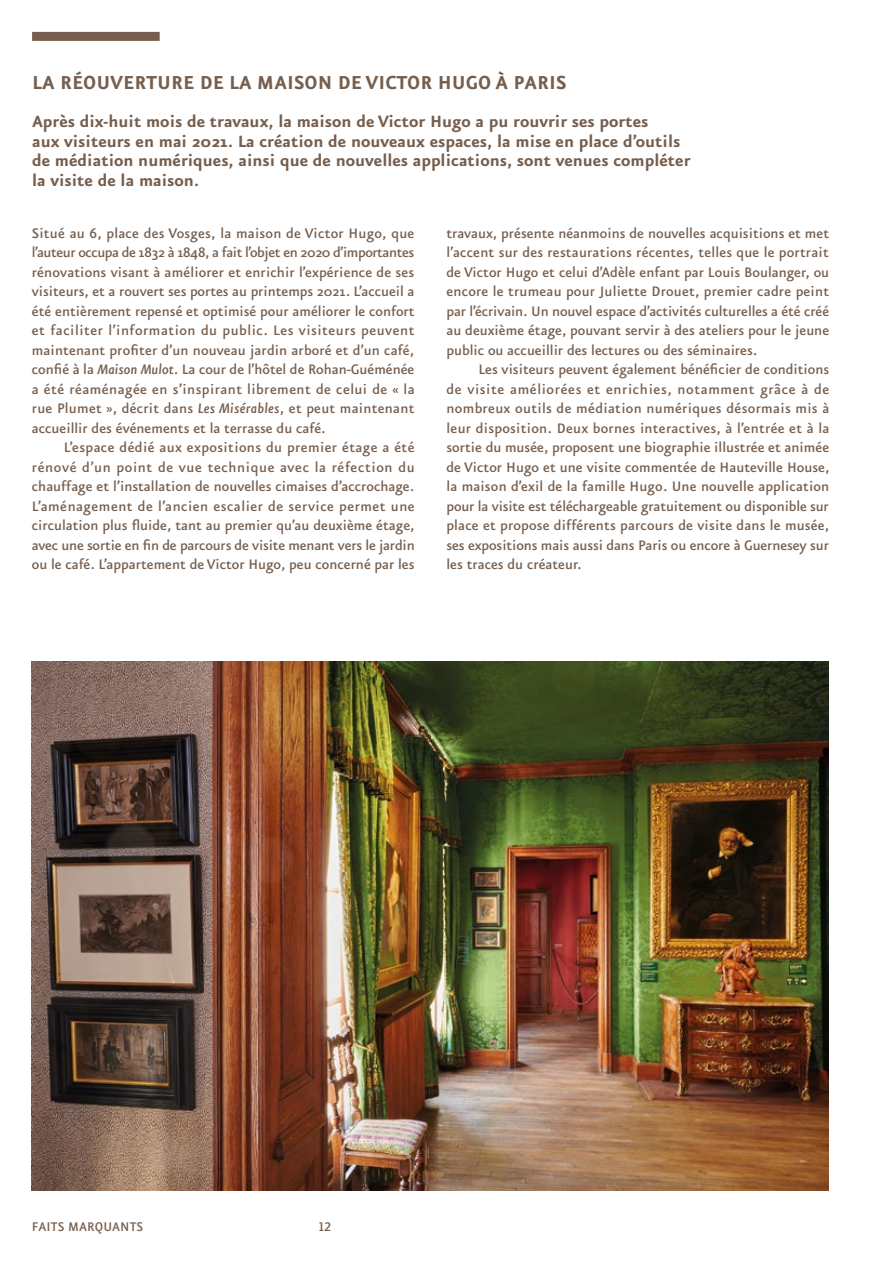
<style>
.page{position:relative;width:893px;height:1263px;background:#fff}
.page>*{position:absolute;margin:0;border:0;box-sizing:border-box;transform-origin:0 0}
.t1{font:700 22.5px "Eureka Sans Pro";letter-spacing:.005em;color:#765f4e}
.t2{font:700 19.5px/19.5px "Eureka Sans Pro";color:#765f4e}
.t3{font:500 16.5px/19.5px "Eureka Sans Pro";color:#765f4e;text-align:justify}
.t4{font:500 15px "Eureka Sans Pro";letter-spacing:.01em;color:#765f4e}
.s1{font-style:italic}
</style>
<div class="page">
<div style="left:32px;top:32px;width:128px;height:9px;background:#765f4e"></div>
<img style="left:32px;top:661px;width:797px;height:530px">
<h1 class="t1" style="left:32px;top:69px;width:536px">LA RÉOUVERTURE DE LA MAISON DE VICTOR HUGO À PARIS</h1>
<p class="t2" style="left:32px;top:112px;width:660px">Après dix-huit mois de travaux, la maison de Victor Hugo a pu rouvrir ses portes<br>aux visiteurs en mai 2021. La création de nouveaux espaces, la mise en place d’outils de médiation numériques, ainsi que de nouvelles applications, sont venues compléter la visite de la maison.</p>
<p class="t3" style="left:32px;top:223px;width:384px">Situé au 6, place des Vosges, la maison de Victor Hugo, que l’auteur occupa de 1832 à 1848, a fait l’objet en 2020 d’importantes rénovations visant à améliorer et enrichir l’expérience de ses visiteurs, et a rouvert ses portes au printemps 2021. L’accueil a été entièrement repensé et optimisé pour améliorer le confort et faciliter l’information du public. Les visiteurs peuvent maintenant profiter d’un nouveau jardin arboré et d’un café, confié à la <span class="s1">Maison Mulot</span>. La cour de l’hôtel de Rohan-Guéménée a été réaménagée en s’inspirant librement de celui de « la rue Plumet », décrit dans <span class="s1">Les Misérables</span>, et peut maintenant accueillir des événements et la terrasse du café.</p>
<p class="t3" style="left:32px;top:437px;width:384px;text-indent:32px">L’espace dédié aux expositions du premier étage a été rénové d’un point de vue technique avec la réfection du chauffage et l’installation de nouvelles cimaises d’accrochage.<br>L’aménagement de l’ancien escalier de service permet une circulation plus fluide, tant au premier qu’au deuxième étage, avec une sortie en fin de parcours de visite menant vers le jardin ou le café. L’appartement de Victor Hugo, peu concerné par les</p>
<p class="t3" style="left:446px;top:223px;width:384px">travaux, présente néanmoins de nouvelles acquisitions et met l’accent sur des restaurations récentes, telles que le portrait de Victor Hugo et celui d’Adèle enfant par Louis Boulanger, ou encore le trumeau pour Juliette Drouet, premier cadre peint par l’écrivain. Un nouvel espace d’activités culturelles a été créé au deuxième étage, pouvant servir à des ateliers pour le jeune public ou accueillir des lectures ou des séminaires.</p>
<p class="t3" style="left:446px;top:359px;width:384px;text-indent:32px">Les visiteurs peuvent également bénéficier de conditions de visite améliorées et enrichies, notamment grâce à de nombreux outils de médiation numériques désormais mis à leur disposition. Deux bornes interactives, à l’entrée et à la sortie du musée, proposent une biographie illustrée et animée de Victor Hugo et une visite commentée de Hauteville House, la maison d’exil de la famille Hugo. Une nouvelle application pour la visite est téléchargeable gratuitement ou disponible sur place et propose différents parcours de visite dans le musée, ses expositions mais aussi dans Paris ou encore à Guernesey sur les traces du créateur.</p>
<p class="t4" style="left:32px;top:1218px;width:113px">FAITS MARQUANTS</p>
<p class="t4" style="left:319px;top:1218px;width:14px">12</p>
</div>
